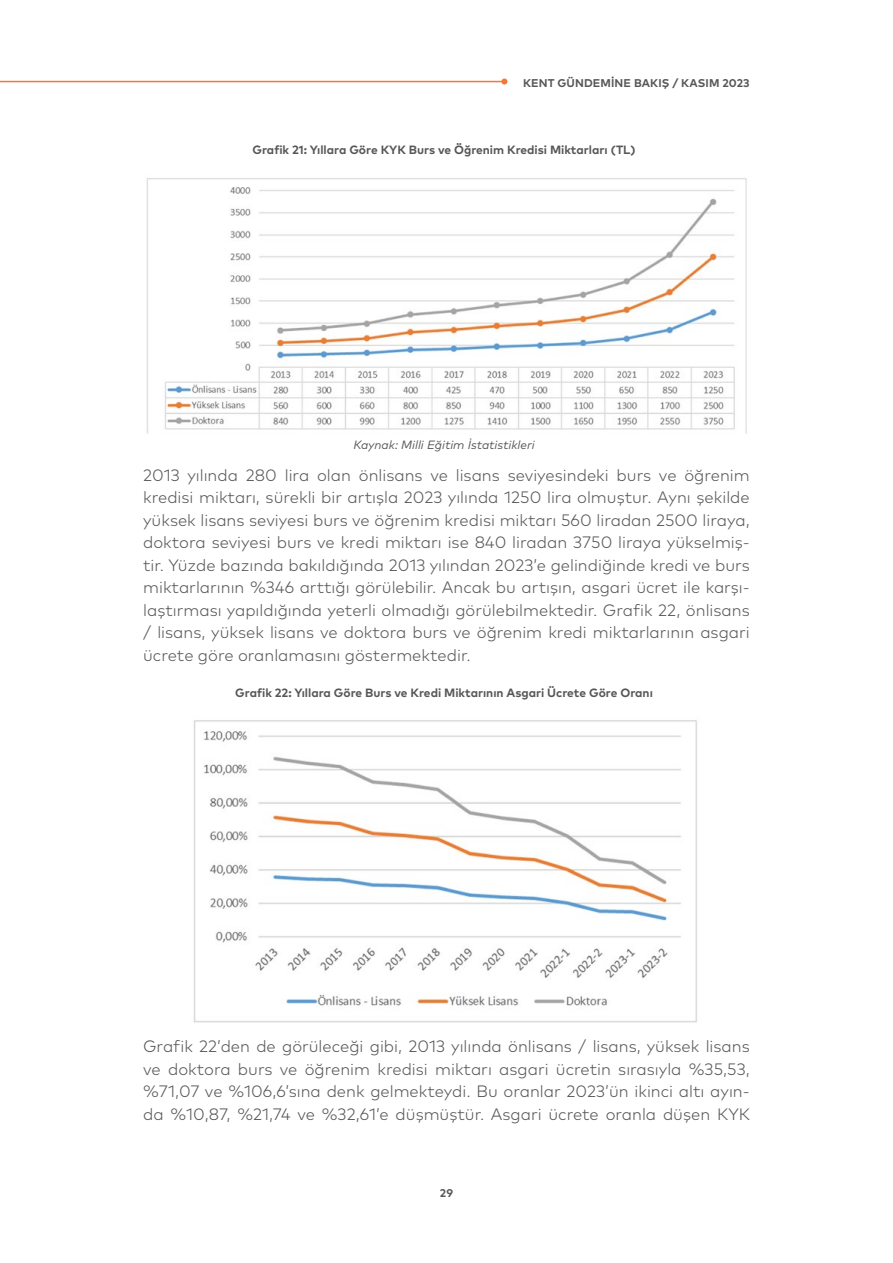
<style>
.page{position:relative;width:893px;height:1263px;background:#fff}
.page>*{position:absolute;margin:0;border:0;box-sizing:border-box;transform-origin:0 0}
.t1{font:300 16.5px/22.5px "Mark Pro";color:#575756;text-align:justify}
.t2{font:700 12px "Mark Pro";color:#575756}
.t3{font:italic 12px "Mark Pro";color:#575756}
.t4{font:700 11.25px "Mark Pro";letter-spacing:.01em;color:#575756}
</style>
<div class="page">
<hr style="left:0;top:81px;width:504px;height:1px;background:#f27833">
<svg style="left:501px;top:79px;width:6px;height:6px"></svg>
<img style="left:193px;top:720px;width:504px;height:303px">
<img style="left:146px;top:178px;width:601px;height:256px">
<p class="t4" style="left:523px;top:74px;width:228px">KENT GÜNDEMİNE BAKIŞ / KASIM 2023</p>
<p class="t2" style="left:253px;top:141px;width:385px">Grafik 21: Yıllara Göre KYK Burs ve Öğrenim Kredisi Miktarları (TL)</p>
<p class="t3" style="left:353px;top:436px;width:183px">Kaynak: Milli Eğitim İstatistikleri</p>
<p class="t1" style="left:143px;top:462px;width:608px">2013 yılında 280 lira olan önlisans ve lisans seviyesindeki burs ve öğrenim kredisi miktarı, sürekli bir artışla 2023 yılında 1250 lira olmuştur. Aynı şekilde yüksek lisans seviyesi burs ve öğrenim kredisi miktarı 560 liradan 2500 liraya, doktora seviyesi burs ve kredi miktarı ise 840 liradan 3750 liraya yükselmiş&shy;tir. Yüzde bazında bakıldığında 2013 yılından 2023’e gelindiğinde kredi ve burs miktarlarının %346 arttığı görülebilir. Ancak bu artışın, asgari ücret ile karşı&shy;laştırması yapıldığında yeterli olmadığı görülebilmektedir. Grafik 22, önlisans / lisans, yüksek lisans ve doktora burs ve öğrenim kredi miktarlarının asgari ücrete göre oranlamasını göstermektedir.</p>
<p class="t2" style="left:235px;top:684px;width:419px">Grafik 22: Yıllara Göre Burs ve Kredi Miktarının Asgari Ücrete Göre Oranı</p>
<p class="t1" style="left:143px;top:1034px;width:608px">Grafik 22’den de görüleceği gibi, 2013 yılında önlisans / lisans, yüksek lisans ve doktora burs ve öğrenim kredisi miktarı asgari ücretin sırasıyla %35,53, %71,07 ve %106,6’sına denk gelmekteydi. Bu oranlar 2023’ün ikinci altı ayın&shy;da %10,87, %21,74 ve %32,61’e düşmüştür. Asgari ücrete oranla düşen KYK</p>
<p class="t4" style="left:440px;top:1185px;width:15px">29</p>
</div>
